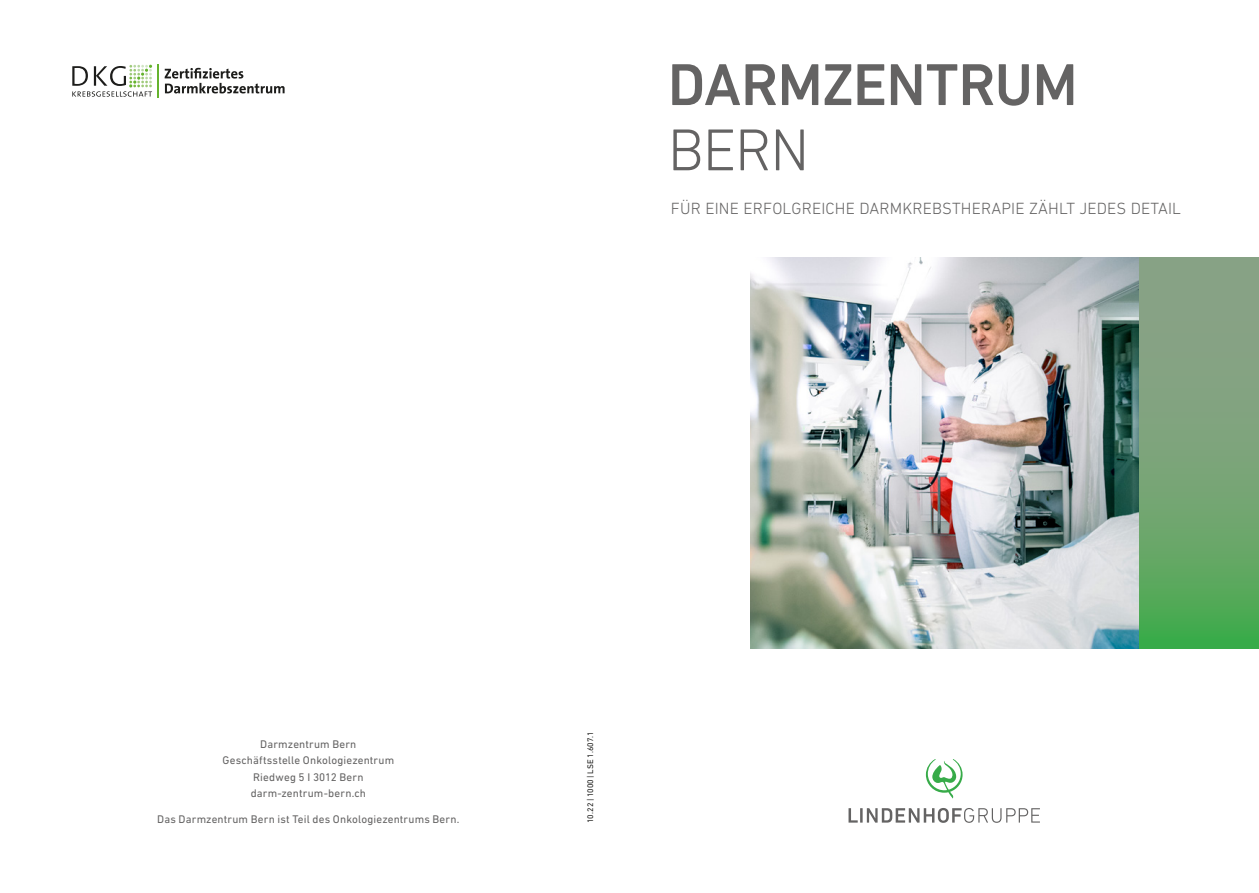
<style>
.page{position:relative;width:1259px;height:893px;background:#fff}
.page>*{position:absolute;margin:0;border:0;box-sizing:border-box;transform-origin:0 0}
.t1{font:500 60px "DIN Next LT Pro";letter-spacing:-.015em;color:#646363}
.t2{font:300 60px "DIN Next LT Pro";color:#646363}
.t3{font:300 16.5px "DIN Next LT Pro";letter-spacing:.01em;color:#646363}
.t4{font:11.25px/16.5px "DIN Next LT Pro";letter-spacing:.015em;color:#646363;text-align:center}
.t5{font:8.25px "DIN Next LT Pro";letter-spacing:.02em;color:#1d1d1b}
</style>
<div class="page">
<svg style="left:848px;top:808px;width:192px;height:15px"></svg>
<svg style="left:926px;top:759px;width:36px;height:39px"></svg>
<img style="left:750px;top:257px;width:390px;height:392px">
<svg style="left:165px;top:68px;width:119px;height:25px"></svg>
<hr style="left:157px;top:64px;width:1px;height:34px;background:#65b32e">
<svg style="left:72px;top:65px;width:80px;height:32px"></svg>
<svg style="left:1140px;top:257px;width:119px;height:392px;background:#73a573"></svg>
<h1 class="t1" style="left:668px;top:50px;width:411px">DARMZENTRUM</h1>
<h1 class="t2" style="left:668px;top:115px;width:143px">BERN</h1>
<h2 class="t3" style="left:671px;top:199px;width:511px">FÜR EINE ERFOLGREICHE DARMKREBSTHERAPIE ZÄHLT JEDES DETAIL</h2>
<p class="t4" style="left:222px;top:736px;width:173px">Darmzentrum Bern<br>Geschäftsstelle Onkologiezentrum<br>Riedweg 5 I 3012 Bern darm-zentrum-bern.ch</p>
<p class="t4" style="left:157px;top:811px;width:304px">Das Darmzentrum Bern ist Teil des Onkologiezentrums Bern.</p>
<p class="t5" style="left:585px;top:823px;width:92px;rotate:-90deg">10.22 | 1000 | LSE 1.607.1</p>
</div>
